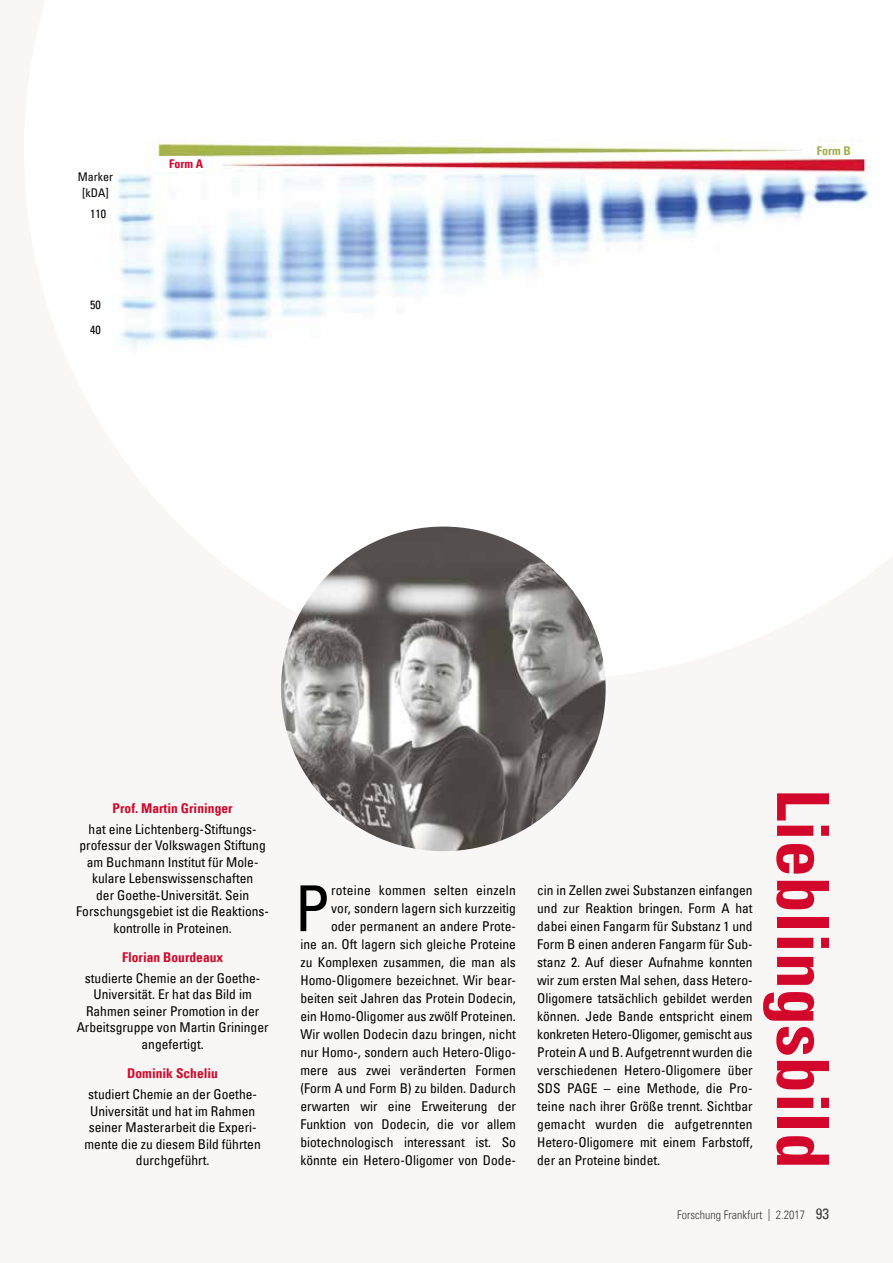
<style>
.page{position:relative;width:893px;height:1263px;background:#f9f7f5}
.page>*{position:absolute;margin:0;border:0;box-sizing:border-box;transform-origin:0 0}
.t1{font:72px "Univers Com 67 Bold Cond";color:#d2072b}
.t2{font:condensed 63.3px "Univers Com 57";color:#000}
.t3{font:condensed 13.5px/18px "Univers Com 57";color:#000;text-align:center}
.t4{font:13.5px "Univers Com 67 Bold Cond";color:#d2072b}
.t5{font:12px "Univers Com 47 Light Cond";color:#3b3b3a}
.t6{font:condensed 12px/16.5px "Univers Com 57";color:#000;text-align:center}
.t7{font:12px "Univers Com 67 Bold Cond";color:#a4ac4a}
.t8{font:12px "Univers Com 67 Bold Cond";color:#d2072b}
.s1{font-family:"Univers Com 57";font-stretch:condensed;font-size:15px}
</style>
<div class="page">
<img style="left:117px;top:143px;width:753px;height:203px">
<img style="left:281px;top:526px;width:325px;height:325px;border-radius:162px">
<div style="left:817px;top:142px;width:76px;height:16px;background:#fff"></div>
<div style="left:152px;top:156px;width:51px;height:16px;background:#fff"></div>
<p class="t6" style="left:78px;top:168px;width:37px">Marker [kDA]</p>
<p class="t6" style="left:90px;top:205px;width:17px">110</p>
<p class="t6" style="left:90px;top:292px;width:12px;line-height:25px;text-align:left">50<br>40</p>
<p class="t8" style="left:169px;top:157px;width:35px">Form A</p>
<p class="t7" style="left:817px;top:143px;width:35px">Form B</p>
<p class="t4" style="left:113px;top:800px;width:122px">Prof. Martin Grininger</p>
<p class="t3" style="left:76px;top:821px;width:194px;line-height:16.5px">hat eine Lichtenberg-Stiftungs&shy;professur der Volkswagen Stiftung am Buchmann Institut für Mole&shy;kulare Lebenswissenschaften<br>der Goethe-Universität. Sein<br>Forschungsgebiet ist die Reaktions&shy;kontrolle in Proteinen.</p>
<p class="t4" style="left:122px;top:949px;width:103px">Florian Bourdeaux</p>
<p class="t3" style="left:77px;top:970px;width:193px;line-height:16.5px">studierte Chemie an der Goethe-<br>Universität. Er hat das Bild im<br>Rahmen seiner Promotion in der<br>Arbeitsgruppe von Martin Grininger angefertigt.</p>
<p class="t4" style="left:127px;top:1065px;width:92px">Dominik Scheliu</p>
<p class="t3" style="left:85px;top:1086px;width:178px;line-height:16.5px">studiert Chemie an der Goethe-<br>Universität und hat im Rahmen seiner Masterarbeit die Experi&shy;mente die zu diesem Bild führten durchgeführt.</p>
<p class="t3" style="left:300px;top:881px;width:217px;text-align:right">roteine kommen selten einzeln<br>vor, sondern lagern sich kurzzeitig<br>oder permanent an andere Prote-<br>ine an. Oft lagern sich gleiche Proteine zu Komplexen zusammen, die man als Homo-Oligomere bezeichnet. Wir bear&shy;beiten seit Jahren das Protein Dodecin, ein Homo-Oligomer aus zwölf Proteinen.<br>Wir wollen Dodecin dazu bringen, nicht nur Homo-, sondern auch Hetero-Oligo&shy;mere aus zwei veränderten Formen (Form A und Form B) zu bilden. Dadurch erwarten wir eine Erweiterung der Funktion von Dodecin, die vor allem biotechnologisch interessant ist. So könnte ein Hetero-Oligomer von Dode-</p>
<p class="t3" style="left:537px;top:881px;width:217px;text-align:justify">cin in Zellen zwei Substanzen einfangen und zur Reaktion bringen. Form A hat dabei einen Fangarm für Substanz 1 und Form B einen anderen Fangarm für Sub&shy;stanz 2. Auf dieser Aufnahme konnten wir zum ersten Mal sehen, dass Hetero-Oligomere tatsächlich gebildet werden können. Jede Bande entspricht einem konkreten Hetero-Oligomer, gemischt aus Protein A und B. Aufgetrennt wurden die verschiedenen Hetero-Oligomere über SDS PAG E – eine Methode, die Pro&shy;teine nach ihrer Größe trennt. Sichtbar gemacht wurden die aufgetrennten Hetero-Oligomere mit einem Farbstoff, der an Proteine bindet.</p>
<h2 class="t2" style="left:295px;top:868px;width:37px">P</h2>
<h1 class="t1" style="left:847px;top:789px;width:382px;rotate:90deg">Lieblingsbild</h1>
<p class="t5" style="left:677px;top:1208px;width:153px">Forschung Frankfurt | 2.2017 <span class="s1">93</span></p>
</div>
